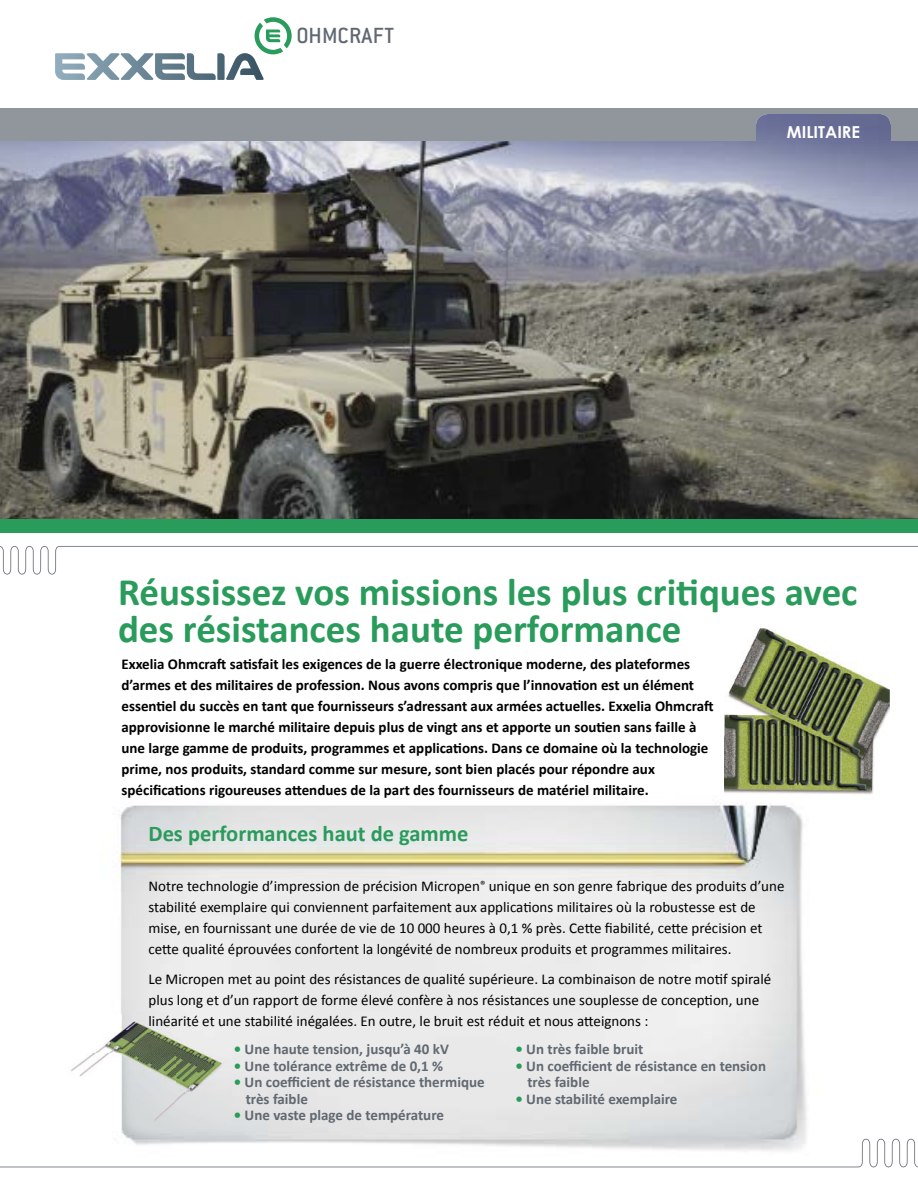
<style>
.page{position:relative;width:918px;height:1188px;background:#fff}
.page>*{position:absolute;margin:0;border:0;box-sizing:border-box;transform-origin:0 0}
.t1{font:700 39px/37.5px "Calibri";color:#299b5b}
.t2{font:500 24.15px "ITC Conduit LTCE";letter-spacing:.01em;color:#606871}
.t3{font:700 22.5px "Calibri";color:#299b5b}
.t4{font:700 16.5px "Century Gothic";color:#fff}
.t5{font:15px/21px "Calibri";color:#000}
.t6{font:700 15px/21px "Calibri";color:#000}
.t7{font:700 15px/16.5px "Calibri";color:#606871}
.s1{color:#299b5b}
</style>
<div class="page">
<img style="left:54px;top:800px;width:806px;height:368px">
<div style="left:0;top:108px;width:918px;height:36px;background:#90969b"></div>
<div style="left:0;top:513px;width:918px;height:19px;background:#299b5b"></div>
<img style="left:724px;top:628px;width:166px;height:166px">
<img style="left:724px;top:737px;width:140px;height:64px">
<svg style="left:0;top:546px;width:918px;height:29px"></svg>
<svg style="left:0;top:1139px;width:918px;height:28px"></svg>
<img style="left:68px;top:1015px;width:161px;height:116px">
<svg style="left:55px;top:17px;width:237px;height:63px"></svg>
<img style="left:0;top:114px;width:918px;height:405px">
<h2 class="t2" style="left:297px;top:22px;width:99px">OHMCRAFT</h2>
<p class="t4" style="left:787px;top:122px;width:75px">MILITAIRE</p>
<h1 class="t1" style="left:118px;top:571px;width:741px">Réussissez vos missions les plus critiques avec des résistances haute performance</h1>
<p class="t6" style="left:122px;top:653px;width:594px">Exxelia Ohmcraft satisfait les exigences de la guerre électronique moderne, des plateformes d’armes et des militaires de profession. Nous avons compris que l’innovation est un élément essentiel du succès en tant que fournisseurs s’adressant aux armées actuelles. Exxelia Ohmcraft approvisionne le marché militaire depuis plus de vingt ans et apporte un soutien sans faille à une large gamme de produits, programmes et applications. Dans ce domaine où la technologie prime, nos produits, standard comme sur mesure, sont bien placés pour répondre aux spécifications rigoureuses attendues de la part des fournisseurs de matériel militaire.</p>
<h3 class="t3" style="left:148px;top:820px;width:322px">Des performances haut de gamme</h3>
<p class="t5" style="left:148px;top:875px;width:638px">Notre technologie d’impression de précision Micropen<sup>®</sup> unique en son genre fabrique des produits d’une stabilité exemplaire qui conviennent parfaitement aux applications militaires où la robustesse est de mise, en fournissant une durée de vie de 10 000 heures à 0,1 % près. Cette fiabilité, cette précision et cette qualité éprouvées confortent la longévité de nombreux produits et programmes militaires.</p>
<p class="t5" style="left:148px;top:967px;width:624px">Le Micropen met au point des résistances de qualité supérieure. La combinaison de notre motif spiralé plus long et d’un rapport de forme élevé confère à nos résistances une souplesse de conception, une linéarité et une stabilité inégalées. En outre, le bruit est réduit et nous atteignons :</p>
<p class="t7" style="left:234px;top:1040px;width:217px"><span class="s1">•</span> Une haute tension, jusqu’à 40 kV</p>
<p class="t7" style="left:234px;top:1057px;width:211px"><span class="s1">•</span> Une tolérance extrême de 0,1 %</p>
<p class="t7" style="left:246px;top:1073px;width:240px;text-indent:-12px"><span class="s1">•</span> Un coefficient de résistance thermique très faible</p>
<p class="t7" style="left:234px;top:1106px;width:212px"><span class="s1">•</span> Une vaste plage de température</p>
<p class="t7" style="left:515px;top:1040px;width:129px"><span class="s1">•</span> Un très faible bruit</p>
<p class="t7" style="left:527px;top:1057px;width:240px;text-indent:-12px"><span class="s1">•</span> Un coefficient de résistance en tension très faible</p>
<p class="t7" style="left:515px;top:1090px;width:164px"><span class="s1">•</span> Une stabilité exemplaire</p>
</div>
